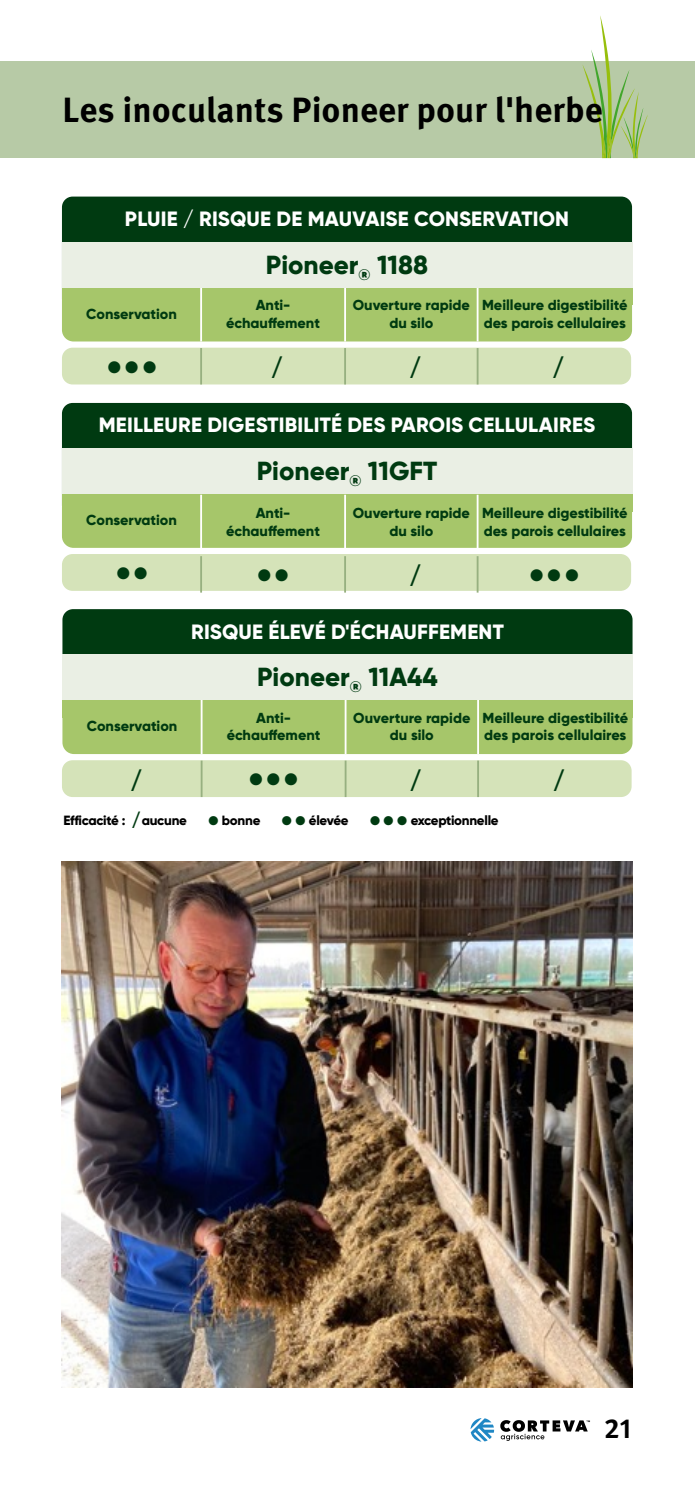
<style>
.page{position:relative;width:695px;height:1489px;background:#fff}
.page>*{position:absolute;margin:0;border:0;box-sizing:border-box;transform-origin:0 0}
.t1{font:700 35px "Meta Pro";color:#000}
.t2{font:700 27.5px "Meta Pro";color:#000}
.t3{font:800 26px "Gilroy";color:#003a11}
.t4{font:800 20.75px "Gilroy";letter-spacing:.01em;color:#fff}
.t5{font:16.75px "Zapf Dingbats ITC";color:#003a11}
.t6{font:800 14.5px/17.5px "Gilroy";color:#003a11;text-align:center}
.t7{font:800 13.25px "Gilroy";letter-spacing:-.02em;color:#000}
.s1{color:#003a11}
</style>
<div class="page">
<svg style="left:470px;top:1418px;width:24px;height:23px"></svg>
<svg style="left:500px;top:1420px;width:90px;height:20px"></svg>
<div style="left:0;top:61px;width:694px;height:97px;background:#b7caa6"></div>
<div style="left:62px;top:196px;width:570px;height:113px;background:#003a11;border-radius:11px"></div>
<div style="left:62px;top:403px;width:570px;height:113px;background:#003a11;border-radius:11px"></div>
<div style="left:62px;top:609px;width:570px;height:113px;background:#003a11;border-radius:11px"></div>
<div style="left:63px;top:290px;width:568px;height:50px;background:#a6c66a;border-radius:11px"></div>
<div style="left:62px;top:289px;width:570px;height:52px;border:2px solid #a6c66a;border-radius:11px"></div>
<div style="left:63px;top:496px;width:568px;height:51px;background:#a6c66a;border-radius:11px"></div>
<div style="left:62px;top:495px;width:570px;height:53px;border:2px solid #a6c66a;border-radius:11px"></div>
<div style="left:63px;top:702px;width:568px;height:51px;background:#a6c66a;border-radius:11px"></div>
<div style="left:62px;top:701px;width:570px;height:53px;border:2px solid #a6c66a;border-radius:11px"></div>
<div style="left:62px;top:286px;width:570px;height:19px;background:#a6c66a"></div>
<div style="left:62px;top:493px;width:570px;height:18px;background:#a6c66a"></div>
<div style="left:62px;top:699px;width:570px;height:18px;background:#a6c66a"></div>
<div style="left:62px;top:347px;width:569px;height:37px;background:#d5e3b9;border-radius:11px"></div>
<div style="left:62px;top:554px;width:569px;height:37px;background:#d5e3b9;border-radius:11px"></div>
<div style="left:62px;top:760px;width:569px;height:37px;background:#d5e3b9;border-radius:11px"></div>
<hr style="left:200px;top:348px;width:2px;height:36px;background:#97b080">
<hr style="left:200px;top:556px;width:2px;height:36px;background:#97b080">
<hr style="left:201px;top:760px;width:1px;height:37px;background:#97b080">
<hr style="left:344px;top:348px;width:2px;height:36px;background:#97b080">
<hr style="left:344px;top:556px;width:2px;height:36px;background:#97b080">
<hr style="left:344px;top:760px;width:2px;height:37px;background:#97b080">
<hr style="left:476px;top:348px;width:2px;height:36px;background:#97b080">
<hr style="left:476px;top:556px;width:2px;height:36px;background:#97b080">
<hr style="left:477px;top:760px;width:2px;height:37px;background:#97b080">
<hr style="left:200px;top:286px;width:2px;height:55px;background:#fff">
<hr style="left:200px;top:494px;width:2px;height:55px;background:#fff">
<hr style="left:201px;top:699px;width:1px;height:55px;background:#fff">
<hr style="left:344px;top:286px;width:2px;height:55px;background:#fff">
<hr style="left:344px;top:494px;width:2px;height:55px;background:#fff">
<hr style="left:344px;top:699px;width:2px;height:55px;background:#fff">
<hr style="left:476px;top:286px;width:2px;height:55px;background:#fff">
<hr style="left:476px;top:494px;width:2px;height:55px;background:#fff">
<hr style="left:477px;top:699px;width:2px;height:55px;background:#fff">
<svg style="left:582px;top:16px;width:65px;height:142px"></svg>
<div style="left:62px;top:242px;width:570px;height:45px;background:#eaefe4"></div>
<div style="left:62px;top:448px;width:570px;height:45px;background:#eaefe4"></div>
<div style="left:62px;top:654px;width:570px;height:45px;background:#eaefe4"></div>
<img style="left:62px;top:861px;width:570px;height:526px">
<h1 class="t1" style="left:63px;top:82px;width:541px">Les inoculants Pioneer pour l'herbe</h1>
<h3 class="t4" style="left:125px;top:206px;width:445px">PLUIE / RISQUE DE MAUVAISE CONSERVATION</h3>
<h3 class="t3" style="left:266px;top:248px;width:164px">Pioneer<sub>®</sub> 1188</h3>
<p class="t6" style="left:86px;top:305px;width:92px">Conservation</p>
<p class="t5" style="left:108px;top:359px;width:50px">● ● ●</p>
<p class="t6" style="left:226px;top:296px;width:95px">Anti&shy;échauffement</p>
<p class="t6" style="left:352px;top:296px;width:119px">Ouverture rapide du silo</p>
<p class="t6" style="left:482px;top:296px;width:147px;text-align:left">Meilleure digestibilité des parois cellulaires</p>
<h3 class="t4" style="left:99px;top:412px;width:498px">MEILLEURE DIGESTIBILITÉ DES PAROIS CELLULAIRES</h3>
<h3 class="t3" style="left:257px;top:454px;width:182px">Pioneer<sub>®</sub> 11GFT</h3>
<p class="t6" style="left:86px;top:511px;width:92px">Conservation</p>
<p class="t6" style="left:87px;top:717px;width:92px">Conservation</p>
<p class="t6" style="left:226px;top:504px;width:95px">Anti&shy;échauffement</p>
<p class="t6" style="left:352px;top:504px;width:119px">Ouverture rapide du silo</p>
<p class="t6" style="left:482px;top:504px;width:147px;text-align:left">Meilleure digestibilité des parois cellulaires</p>
<p class="t5" style="left:530px;top:567px;width:50px">●● ●</p>
<h3 class="t4" style="left:191px;top:618px;width:314px">RISQUE ÉLEVÉ D'ÉCHAUFFEMENT</h3>
<h3 class="t3" style="left:257px;top:660px;width:182px">Pioneer<sub>®</sub> 11A44</h3>
<p class="t6" style="left:227px;top:708px;width:95px">Anti&shy;échauffement</p>
<p class="t5" style="left:249px;top:771px;width:50px">●● ●</p>
<p class="t6" style="left:353px;top:708px;width:119px">Ouverture rapide du silo</p>
<p class="t6" style="left:482px;top:708px;width:147px;text-align:left">Meilleure digestibilité des parois cellulaires</p>
<p class="t7" style="left:63px;top:811px;width:125px">Efficacité : <span class="s1">❘</span>aucune</p>
<p class="t7" style="left:208px;top:811px;width:54px"><span class="s1">●</span> bonne</p>
<p class="t7" style="left:282px;top:811px;width:68px"><span class="s1">●</span> <span class="s1">●</span> élevée</p>
<p class="t7" style="left:370px;top:811px;width:130px"><span class="s1">●</span> <span class="s1">●</span> <span class="s1">●</span> exceptionnelle</p>
<h2 class="t2" style="left:604px;top:1406px;width:29px">21</h2>
</div>
